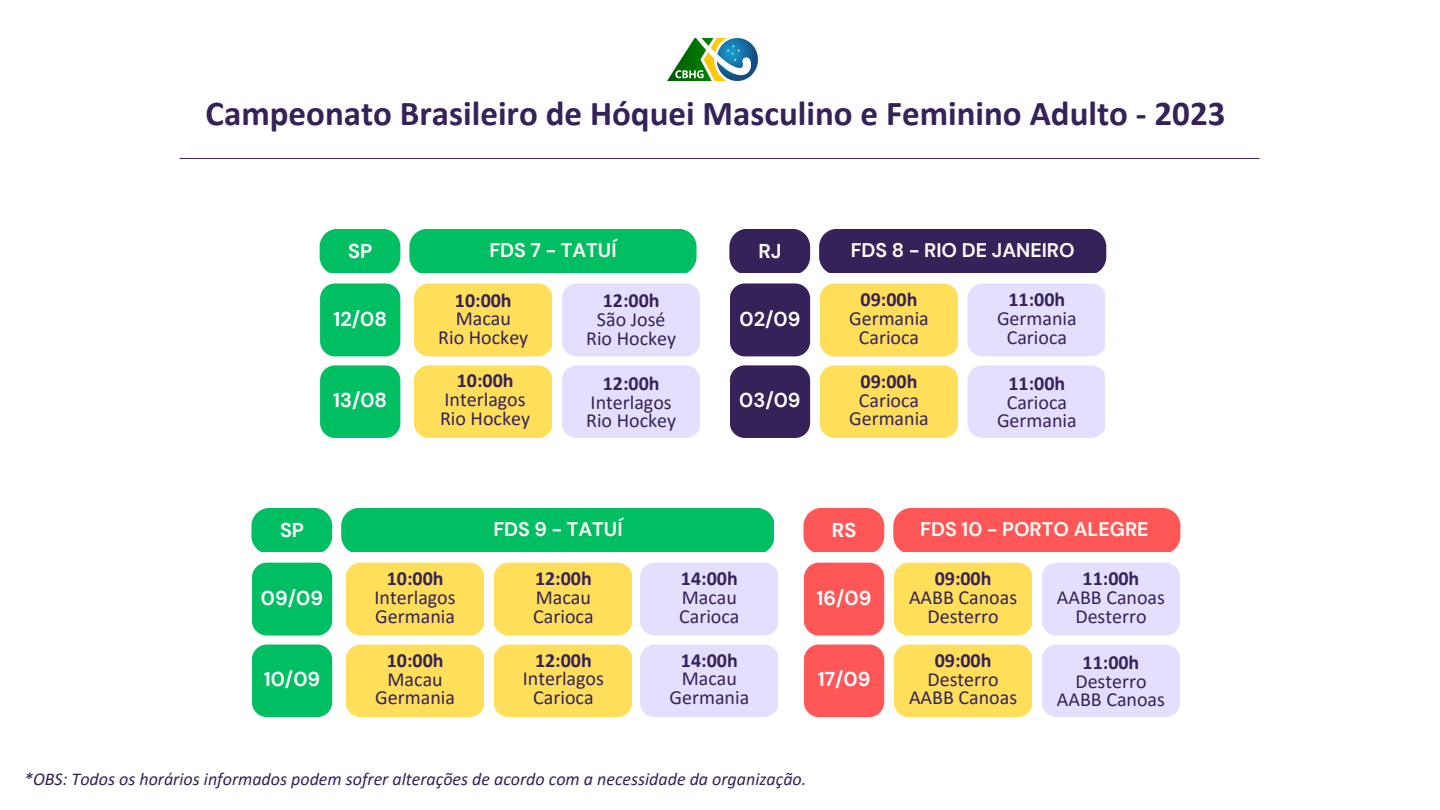
<style>
.page{position:relative;width:1440px;height:810px;background:#fff}
.page>*{position:absolute;margin:0;border:0;box-sizing:border-box;transform-origin:0 0}
.t1{font:700 35px "Calibri";color:#352259}
.t2{font:20px/18.8px "Calibri";color:#352259;text-align:center}
.t3{font:700 20px "Calibri";color:#352259}
.t4{font:700 20px "DM Sans";color:#fff}
.t5{font:700 19.7px "DM Sans";color:#fffbf6}
.t6{font:italic 18px "Calibri";color:#352259}
</style>
<div class="page">
<hr style="left:179px;top:158px;width:1080px;height:1px;background:#352259">
<div style="left:409px;top:229px;width:288px;height:44px;background:#00bf63"></div>
<div style="left:320px;top:283px;width:80px;height:73px;background:#00bf63;border-radius:15px"></div>
<div style="left:320px;top:365px;width:80px;height:73px;background:#00bf63;border-radius:15px"></div>
<div style="left:320px;top:229px;width:80px;height:44px;background:#00bf63"></div>
<div style="left:894px;top:563px;width:138px;height:73px;background:#ffde59;border-radius:15px"></div>
<div style="left:893px;top:508px;width:287px;height:44px;background:#ff5757"></div>
<div style="left:804px;top:563px;width:80px;height:73px;background:#ff5757;border-radius:15px"></div>
<div style="left:804px;top:645px;width:80px;height:72px;background:#ff5757;border-radius:15px"></div>
<svg style="left:803px;top:508px;width:81px;height:44px;background:#ff6262"></svg>
<div style="left:894px;top:645px;width:138px;height:72px;background:#ffde59;border-radius:15px"></div>
<div style="left:1042px;top:563px;width:138px;height:73px;background:#e5dfff;border-radius:15px"></div>
<div style="left:1042px;top:645px;width:138px;height:72px;background:#e5dfff;border-radius:15px"></div>
<img style="left:668px;top:39px;width:90px;height:41px">
<div style="left:414px;top:283px;width:138px;height:73px;background:#ffde59;border-radius:15px"></div>
<div style="left:414px;top:365px;width:138px;height:73px;background:#ffde59;border-radius:15px"></div>
<div style="left:562px;top:283px;width:138px;height:73px;background:#e5dfff;border-radius:15px"></div>
<div style="left:562px;top:365px;width:138px;height:73px;background:#e5dfff;border-radius:15px"></div>
<div style="left:820px;top:283px;width:138px;height:73px;background:#ffde59;border-radius:15px"></div>
<div style="left:819px;top:229px;width:287px;height:44px;background:#352259"></div>
<div style="left:730px;top:283px;width:80px;height:73px;background:#352259;border-radius:15px"></div>
<div style="left:730px;top:365px;width:80px;height:73px;background:#352259;border-radius:15px"></div>
<svg style="left:729px;top:229px;width:81px;height:44px;background:#423064"></svg>
<div style="left:820px;top:365px;width:138px;height:73px;background:#ffde59;border-radius:15px"></div>
<div style="left:967px;top:283px;width:138px;height:73px;background:#e5dfff;border-radius:15px"></div>
<div style="left:967px;top:365px;width:138px;height:73px;background:#e5dfff;border-radius:15px"></div>
<div style="left:341px;top:508px;width:433px;height:44px;background:#00bf63"></div>
<div style="left:252px;top:563px;width:80px;height:73px;background:#00bf63;border-radius:15px"></div>
<div style="left:252px;top:645px;width:80px;height:72px;background:#00bf63;border-radius:15px"></div>
<svg style="left:251px;top:508px;width:81px;height:44px;background:#11c36d"></svg>
<div style="left:346px;top:563px;width:138px;height:73px;background:#ffde59;border-radius:15px"></div>
<div style="left:346px;top:645px;width:138px;height:72px;background:#ffde59;border-radius:15px"></div>
<div style="left:494px;top:563px;width:138px;height:73px;background:#ffde59;border-radius:15px"></div>
<div style="left:494px;top:645px;width:138px;height:72px;background:#ffde59;border-radius:15px"></div>
<div style="left:640px;top:563px;width:138px;height:73px;background:#e5dfff;border-radius:15px"></div>
<div style="left:640px;top:645px;width:138px;height:72px;background:#e5dfff;border-radius:15px"></div>
<h1 class="t1" style="left:206px;top:99px;width:1021px">Campeonato Brasileiro de Hóquei Masculino e Feminino Adulto - 2023</h1>
<p class="t4" style="left:348px;top:238px;width:26px">SP</p>
<p class="t5" style="left:489px;top:238px;width:129px">FDS 7 - TATUÍ</p>
<p class="t4" style="left:758px;top:238px;width:25px">RJ</p>
<p class="t5" style="left:851px;top:238px;width:226px">FDS 8 - RIO DE JANEIRO</p>
<p class="t4" style="left:333px;top:306px;width:55px">12/08</p>
<p class="t4" style="left:333px;top:387px;width:56px">13/08</p>
<p class="t3" style="left:455px;top:292px;width:58px">10:00h</p>
<p class="t2" style="left:438px;top:311px;width:92px">Macau<br>Rio Hockey</p>
<p class="t3" style="left:457px;top:372px;width:58px">10:00h</p>
<p class="t2" style="left:440px;top:392px;width:92px;text-align:left">Interlagos<br>Rio Hockey</p>
<p class="t3" style="left:603px;top:292px;width:58px">12:00h</p>
<p class="t2" style="left:586px;top:312px;width:92px">São José<br>Rio Hockey</p>
<p class="t3" style="left:603px;top:375px;width:58px">12:00h</p>
<p class="t2" style="left:586px;top:394px;width:92px;text-align:left">Interlagos<br>Rio Hockey</p>
<p class="t4" style="left:740px;top:306px;width:62px">02/09</p>
<p class="t4" style="left:739px;top:387px;width:63px">03/09</p>
<p class="t3" style="left:861px;top:291px;width:58px">09:00h</p>
<p class="t2" style="left:849px;top:310px;width:81px">Germania<br>Carioca</p>
<p class="t3" style="left:861px;top:373px;width:58px">09:00h</p>
<p class="t2" style="left:849px;top:392px;width:81px">Carioca<br>Germania</p>
<p class="t3" style="left:1008px;top:291px;width:58px">11:00h</p>
<p class="t2" style="left:997px;top:310px;width:81px">Germania<br>Carioca</p>
<p class="t3" style="left:1008px;top:375px;width:58px">11:00h</p>
<p class="t2" style="left:997px;top:394px;width:81px">Carioca<br>Germania</p>
<p class="t4" style="left:280px;top:517px;width:26px">SP</p>
<p class="t5" style="left:493px;top:517px;width:131px">FDS 9 - TATUÍ</p>
<p class="t4" style="left:832px;top:517px;width:26px">RS</p>
<p class="t5" style="left:920px;top:517px;width:230px">FDS 10 - PORTO ALEGRE</p>
<p class="t4" style="left:261px;top:585px;width:64px">09/09</p>
<p class="t4" style="left:264px;top:667px;width:58px">10/09</p>
<p class="t3" style="left:387px;top:570px;width:58px">10:00h</p>
<p class="t2" style="left:375px;top:590px;width:83px;text-align:left">Interlagos<br>Germania</p>
<p class="t3" style="left:387px;top:652px;width:58px">10:00h</p>
<p class="t2" style="left:375px;top:671px;width:81px">Macau<br>Germania</p>
<p class="t3" style="left:535px;top:570px;width:58px">12:00h</p>
<p class="t2" style="left:533px;top:589px;width:62px;text-align:left">Macau<br>Carioca</p>
<p class="t3" style="left:535px;top:652px;width:58px">12:00h</p>
<p class="t2" style="left:523px;top:671px;width:83px">Interlagos<br>Carioca</p>
<p class="t3" style="left:681px;top:570px;width:58px">14:00h</p>
<p class="t2" style="left:679px;top:590px;width:62px;text-align:left">Macau<br>Carioca</p>
<p class="t3" style="left:681px;top:652px;width:58px">14:00h</p>
<p class="t2" style="left:670px;top:671px;width:81px">Macau<br>Germania</p>
<p class="t4" style="left:817px;top:585px;width:56px">16/09</p>
<p class="t4" style="left:818px;top:667px;width:54px">17/09</p>
<p class="t6" style="left:24px;top:772px;width:784px">*OBS: Todos os horários informados podem sofrer alterações de acordo com a necessidade da organização.</p>
<p class="t3" style="left:935px;top:570px;width:58px">09:00h</p>
<p class="t2" style="left:909px;top:590px;width:110px">AABB Canoas<br>Desterro</p>
<p class="t3" style="left:935px;top:652px;width:58px">09:00h</p>
<p class="t2" style="left:909px;top:671px;width:110px">Desterro<br>AABB Canoas</p>
<p class="t3" style="left:1083px;top:570px;width:58px">11:00h</p>
<p class="t2" style="left:1057px;top:590px;width:110px">AABB Canoas<br>Desterro</p>
<p class="t3" style="left:1083px;top:654px;width:58px">11:00h</p>
<p class="t2" style="left:1057px;top:673px;width:110px">Desterro<br>AABB Canoas</p>
</div>
